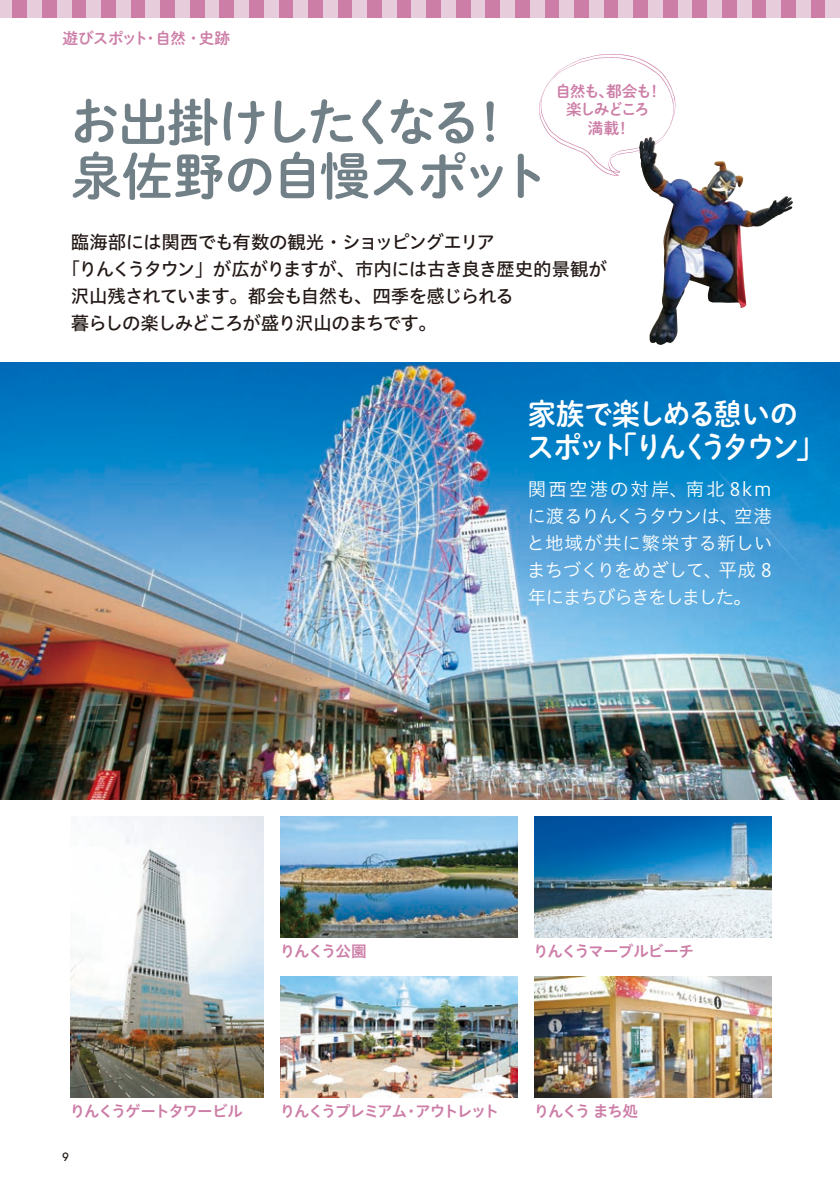
<style>
.page{position:relative;width:840px;height:1191px;background:#fff}
.page>*{position:absolute;margin:0;border:0;box-sizing:border-box;transform-origin:0 0}
.t1{font:51px/53.8px "Shuei M Go Std B";letter-spacing:-.07em;color:#717f87}
.t2{font:29.8px/32.6px "Shuei M Go Std B";letter-spacing:-.11em;color:#fff;scale:.95 1}
.t3{font:18.4px "Hiragino UD Sans Std N W5";letter-spacing:-.05em;color:#231916}
.t4{font:18.4px/27px "Hiragino UD Sans Std N W3";letter-spacing:-.035em;color:#fff;text-align:justify}
.t5{font:15.6px "Hiragino UD Sans Std N W6";letter-spacing:-.095em;color:#cd7ea7}
.t6{font:15.6px/18.4px "Shuei M Go Std B";letter-spacing:-.08em;color:#cd7ea7;text-align:center}
.t7{font:15.6px "Shuei M Go Std B";letter-spacing:-.04em;color:#cd7ea7}
.t8{font:15.6px "Hiragino UD Sans Std N W6";letter-spacing:-.05em;color:#cd7ea7}
.t9{font:500 11.4px "Avant Garde";color:#231916}
</style>
<div class="page">
<div style="left:0;top:0;width:13px;height:17px;background:#e7ccdc"></div>
<div style="left:42px;top:0;width:15px;height:17px;background:#cd7ea7"></div>
<div style="left:57px;top:0;width:15px;height:17px;background:#e7ccdc"></div>
<div style="left:13px;top:0;width:14px;height:17px;background:#cd7ea7"></div>
<div style="left:27px;top:0;width:15px;height:17px;background:#e7ccdc"></div>
<div style="left:72px;top:0;width:14px;height:17px;background:#cd7ea7"></div>
<div style="left:86px;top:0;width:15px;height:17px;background:#e7ccdc"></div>
<div style="left:101px;top:0;width:15px;height:17px;background:#cd7ea7"></div>
<div style="left:116px;top:0;width:15px;height:17px;background:#e7ccdc"></div>
<div style="left:160px;top:0;width:15px;height:17px;background:#cd7ea7"></div>
<div style="left:175px;top:0;width:15px;height:17px;background:#e7ccdc"></div>
<div style="left:131px;top:0;width:14px;height:17px;background:#cd7ea7"></div>
<div style="left:145px;top:0;width:15px;height:17px;background:#e7ccdc"></div>
<div style="left:190px;top:0;width:14px;height:17px;background:#cd7ea7"></div>
<div style="left:204px;top:0;width:15px;height:17px;background:#e7ccdc"></div>
<div style="left:219px;top:0;width:15px;height:17px;background:#cd7ea7"></div>
<div style="left:234px;top:0;width:15px;height:17px;background:#e7ccdc"></div>
<div style="left:278px;top:0;width:15px;height:17px;background:#cd7ea7"></div>
<div style="left:293px;top:0;width:15px;height:17px;background:#e7ccdc"></div>
<div style="left:249px;top:0;width:15px;height:17px;background:#cd7ea7"></div>
<div style="left:264px;top:0;width:14px;height:17px;background:#e7ccdc"></div>
<div style="left:308px;top:0;width:15px;height:17px;background:#cd7ea7"></div>
<div style="left:323px;top:0;width:14px;height:17px;background:#e7ccdc"></div>
<div style="left:337px;top:0;width:15px;height:17px;background:#cd7ea7"></div>
<div style="left:352px;top:0;width:15px;height:17px;background:#e7ccdc"></div>
<div style="left:396px;top:0;width:15px;height:17px;background:#cd7ea7"></div>
<div style="left:411px;top:0;width:15px;height:17px;background:#e7ccdc"></div>
<div style="left:367px;top:0;width:15px;height:17px;background:#cd7ea7"></div>
<div style="left:382px;top:0;width:14px;height:17px;background:#e7ccdc"></div>
<div style="left:426px;top:0;width:15px;height:17px;background:#cd7ea7"></div>
<div style="left:441px;top:0;width:14px;height:17px;background:#e7ccdc"></div>
<div style="left:455px;top:0;width:15px;height:17px;background:#cd7ea7"></div>
<div style="left:470px;top:0;width:15px;height:17px;background:#e7ccdc"></div>
<div style="left:514px;top:0;width:15px;height:17px;background:#cd7ea7"></div>
<div style="left:529px;top:0;width:15px;height:17px;background:#e7ccdc"></div>
<div style="left:485px;top:0;width:15px;height:17px;background:#cd7ea7"></div>
<div style="left:500px;top:0;width:14px;height:17px;background:#e7ccdc"></div>
<div style="left:544px;top:0;width:15px;height:17px;background:#cd7ea7"></div>
<div style="left:559px;top:0;width:15px;height:17px;background:#e7ccdc"></div>
<div style="left:574px;top:0;width:14px;height:17px;background:#cd7ea7"></div>
<div style="left:588px;top:0;width:15px;height:17px;background:#e7ccdc"></div>
<div style="left:633px;top:0;width:14px;height:17px;background:#cd7ea7"></div>
<div style="left:647px;top:0;width:15px;height:17px;background:#e7ccdc"></div>
<div style="left:603px;top:0;width:15px;height:17px;background:#cd7ea7"></div>
<div style="left:618px;top:0;width:15px;height:17px;background:#e7ccdc"></div>
<div style="left:662px;top:0;width:15px;height:17px;background:#cd7ea7"></div>
<div style="left:677px;top:0;width:15px;height:17px;background:#e7ccdc"></div>
<div style="left:692px;top:0;width:14px;height:17px;background:#cd7ea7"></div>
<div style="left:706px;top:0;width:15px;height:17px;background:#e7ccdc"></div>
<div style="left:751px;top:0;width:14px;height:17px;background:#cd7ea7"></div>
<div style="left:765px;top:0;width:15px;height:17px;background:#e7ccdc"></div>
<div style="left:721px;top:0;width:15px;height:17px;background:#cd7ea7"></div>
<div style="left:736px;top:0;width:15px;height:17px;background:#e7ccdc"></div>
<div style="left:780px;top:0;width:15px;height:17px;background:#cd7ea7"></div>
<div style="left:795px;top:0;width:15px;height:17px;background:#e7ccdc"></div>
<div style="left:810px;top:0;width:15px;height:17px;background:#cd7ea7"></div>
<div style="left:825px;top:0;width:14px;height:17px;background:#e7ccdc"></div>
<svg style="left:539px;top:54px;width:136px;height:122px"></svg>
<img style="left:0;top:363px;width:839px;height:436px">
<img style="left:534px;top:816px;width:236px;height:121px">
<img style="left:281px;top:816px;width:236px;height:121px">
<img style="left:534px;top:977px;width:237px;height:120px">
<img style="left:281px;top:977px;width:236px;height:120px">
<img style="left:71px;top:816px;width:193px;height:281px">
<img style="left:638px;top:138px;width:154px;height:207px">
<p class="t7" style="left:62px;top:26px;width:169px">遊びスポット・自然 ・史跡</p>
<h1 class="t1" style="left:69px;top:93px;width:481px">お出掛けしたくなる！泉佐野の自慢スポット</h1>
<p class="t6" style="left:555px;top:81px;width:108px">自然も、都会も！楽しみどころ<br>満載！</p>
<p class="t3" style="left:71px;top:228px;width:425px">臨海部には関西でも有数の観光・ショッピングエリア</p>
<p class="t3" style="left:62px;top:255px;width:546px">「りんくうタウン」が広がりますが、市内には古き良き歴史的景観が</p>
<p class="t3" style="left:71px;top:282px;width:444px">沢山残されています。都会も自然も、四季を感じられる</p>
<p class="t3" style="left:71px;top:309px;width:367px">暮らしの楽しみどころが盛り沢山のまちです。</p>
<h2 class="t2" style="left:526px;top:396px;width:315px">家族で楽しめる憩いのスポット「りんくうタウン」</h2>
<p class="t4" style="left:526px;top:474px;width:247px">関西空港の対岸、南北 8kmに渡るりんくうタウンは、空港と地域が共に繁栄する新しいまちづくりをめざして、平成 8年にまちびらきをしました。</p>
<p class="t5" style="left:280px;top:938px;width:88px">りんくう公園</p>
<p class="t8" style="left:533px;top:938px;width:162px">りんくうマーブルビーチ</p>
<p class="t5" style="left:70px;top:1099px;width:174px">りんくうゲートタワービル</p>
<p class="t5" style="left:280px;top:1099px;width:221px">りんくうプレミアム・アウトレット</p>
<p class="t5" style="left:533px;top:1099px;width:105px">りんくう まち処</p>
<p class="t9" style="left:62px;top:1150px;width:8px">9</p>
</div>
